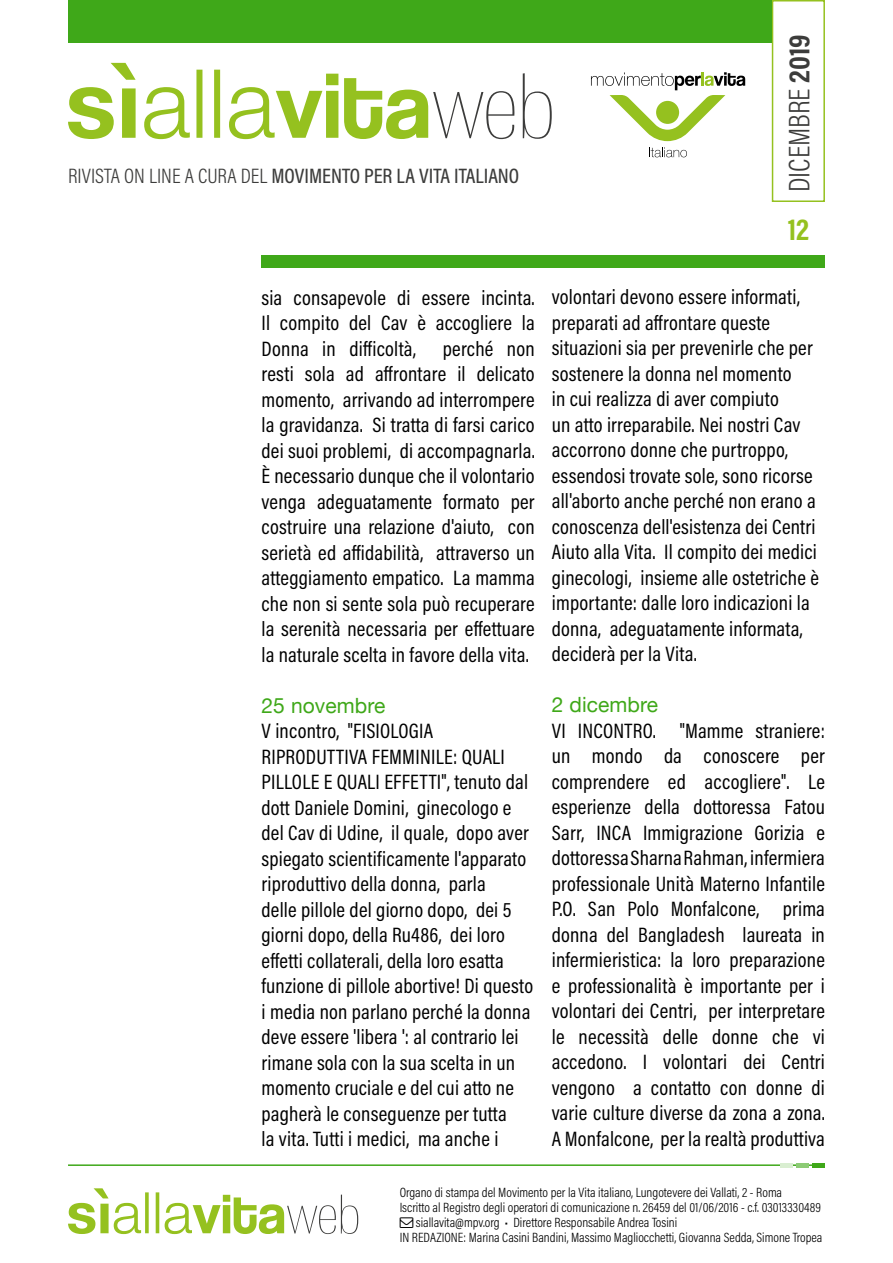
<style>
.page{position:relative;width:893px;height:1263px;background:#fff}
.page>*{position:absolute;margin:0;border:0;box-sizing:border-box;transform-origin:0 0}
.t1{font:300 30px "Acumin Pro Cond";color:#3c3c3b}
.t2{font:700 30px "Acumin Pro Cond";color:#95c11f}
.t3{font:21px/25.5px "Acumin Pro Cond";letter-spacing:.01em;color:#000;text-align:justify}
.t4{font:500 21px "Acumin Pro Cond";color:#3c3c3b}
.t5{font:21px "Helvetica Neue";letter-spacing:.005em;color:#3fa819}
.t6{font:300 13.5px "Acumin Pro Cond";color:#000}
.s1{font-weight:300}
.s2{font-weight:700}
</style>
<div class="page">
<svg style="left:68px;top:63px;width:484px;height:76px"></svg>
<svg style="left:591px;top:72px;width:154px;height:69px"></svg>
<svg style="left:649px;top:147px;width:38px;height:10px"></svg>
<div style="left:772px;top:0;width:53px;height:202px;border:2px solid #95c11f"></div>
<svg style="left:68px;top:1188px;width:290px;height:46px"></svg>
<div style="left:261px;top:255px;width:564px;height:13px;background:#3fa819"></div>
<div style="left:68px;top:0;width:704px;height:43px;background:#3fa819"></div>
<hr style="left:68px;top:1164px;width:757px;height:2px;background:#3fa819">
<hr style="left:812px;top:1163px;width:13px;height:4px;background:#3fa819">
<hr style="left:796px;top:1163px;width:13px;height:4px;background:#8ccb75">
<hr style="left:780px;top:1163px;width:13px;height:4px;background:#d9eed1">
<p class="t4" style="left:68px;top:162px;width:453px"><span class="s1">RIVISTA ON LINE A CURA DEL</span> MOVIMENTO PER LA VITA ITALIANO</p>
<h1 class="t1" style="left:780px;top:192px;width:159px;rotate:-90deg">DICEMBRE <span class="s2">2019</span></h1>
<h1 class="t2" style="left:788px;top:209px;width:23px">12</h1>
<p class="t3" style="left:261px;top:284px;width:275px">sia consapevole di essere incinta.<br>Il compito del Cav è accogliere la Donna in difficoltà,</p>
<p class="t3" style="left:261px;top:335px;width:275px;text-indent:181px">perché non resti sola ad affrontare il delicato momento, arrivando ad interrompere la gravidanza. Si tratta di farsi carico dei suoi problemi, di accompagnarla.<br>È necessario dunque che il volontario venga adeguatamente formato per costruire una relazione d'aiuto, con serietà ed affidabilità, attraverso un atteggiamento empatico. La mamma che non si sente sola può recuperare la serenità necessaria per effettuare la naturale scelta in favore della vita.</p>
<p class="t5" style="left:261px;top:690px;width:126px">25 novembre</p>
<p class="t3" style="left:261px;top:718px;width:273px;text-align:left">V incontro, "FISIOLOGIA RIPRODUTTIVA FEMMINILE: QUALI PILLOLE E QUALI EFFETTI", tenuto dal dott Daniele Domini, ginecologo e del Cav di Udine, il quale, dopo aver spiegato scientificamente l'apparato riproduttivo della donna, parla<br>delle pillole del giorno dopo, dei 5 giorni dopo, della Ru486, dei loro effetti collaterali, della loro esatta funzione di pillole abortive! Di questo i media non parlano perché la donna deve essere 'libera ': al contrario lei rimane sola con la sua scelta in un momento cruciale e del cui atto ne pagherà le conseguenze per tutta<br>la vita. Tutti i medici, ma anche i</p>
<p class="t3" style="left:552px;top:284px;width:269px;text-align:left">volontari devono essere informati, preparati ad affrontare queste situazioni sia per prevenirle che per sostenere la donna nel momento<br>in cui realizza di aver compiuto<br>un atto irreparabile. Nei nostri Cav accorrono donne che purtroppo, essendosi trovate sole, sono ricorse all'aborto anche perché non erano a conoscenza dell'esistenza dei Centri Aiuto alla Vita. Il compito dei medici ginecologi, insieme alle ostetriche è importante: dalle loro indicazioni la donna, adeguatamente informata, deciderà per la Vita.</p>
<p class="t5" style="left:552px;top:690px;width:108px">2 dicembre</p>
<p class="t3" style="left:552px;top:717px;width:275px">VI INCONTRO. "Mamme straniere: un mondo da conoscere per comprendere ed accogliere". Le esperienze della dottoressa Fatou Sarr, INCA Immigrazione Gorizia e dottoressa Sharna Rahman, infermiera professionale Unità Materno Infantile P.O. San Polo Monfalcone, prima donna del Bangladesh laureata in infermieristica: la loro preparazione e professionalità è importante per i volontari dei Centri, per interpretare le necessità delle donne che vi accedono. I volontari dei Centri vengono a contatto con donne di varie culture diverse da zona a zona.<br>A Monfalcone, per la realtà produttiva</p>
<p class="t6" style="left:400px;top:1183px;width:384px">Organo di stampa del Movimento per la Vita italiano, Lungotevere dei Vallati, 2 - Roma</p>
<p class="t6" style="left:400px;top:1198px;width:423px">Iscritto al Registro degli operatori di comunicazione n. 26459 del 01/06/2016 - c.f. 03013330489</p>
<p class="t6" style="left:416px;top:1213px;width:263px">siallavita@mpv.org • Direttore Responsabile Andrea Tosini</p>
<p class="t6" style="left:400px;top:1228px;width:424px">IN REDAZIONE: Marina Casini Bandini, Massimo Magliocchetti, Giovanna Sedda, Simone Tropea</p>
</div>
